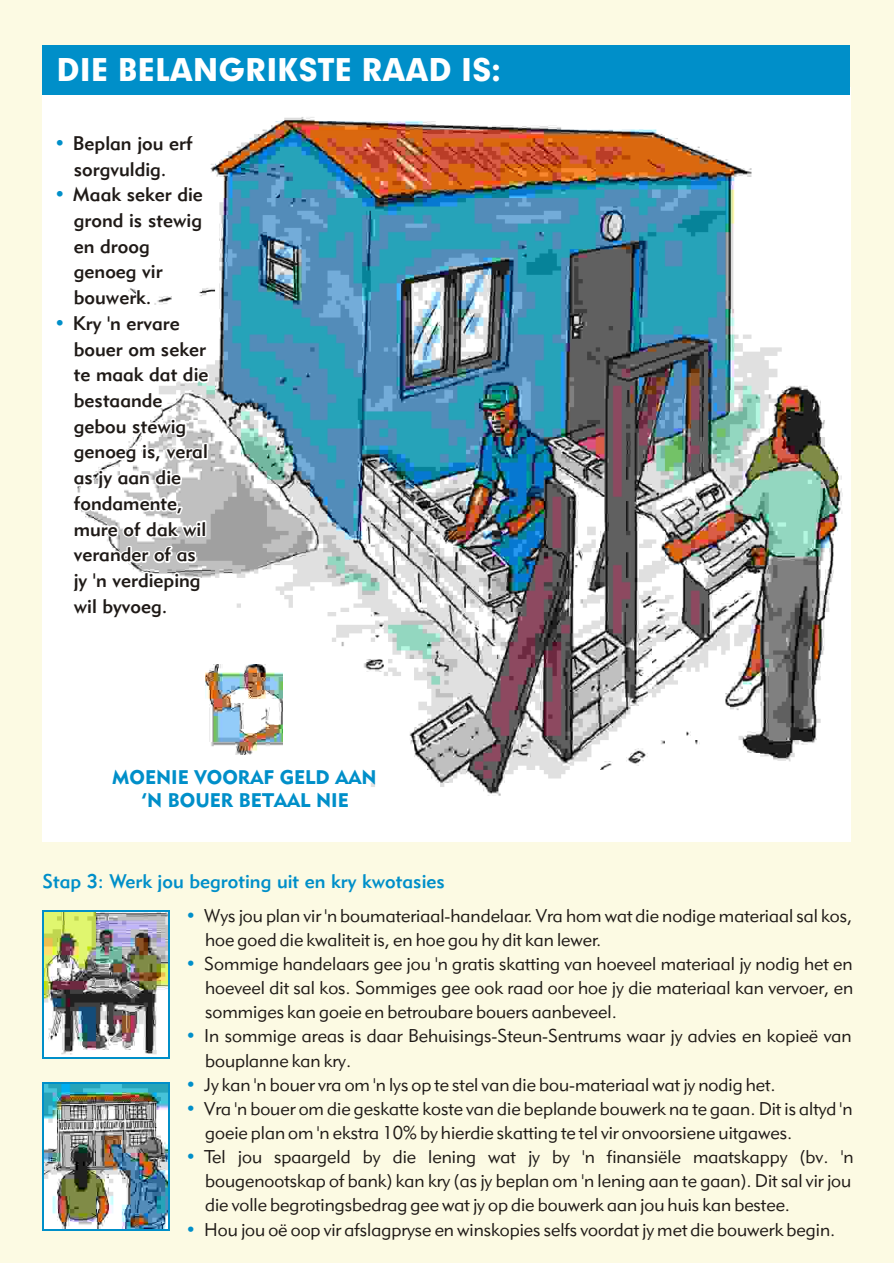
<style>
.page{position:relative;width:894px;height:1263px;background:#fcfae3}
.page>*{position:absolute;margin:0;border:0;box-sizing:border-box;transform-origin:0 0}
.t1{font:700 30px "Geometr 706 Md BT";color:#fff}
.t2{font:19.5px/25.7px "Geometr 415 Md BT";color:#1f1a17}
.t3{font:19.5px "Geometr 415 Md BT";color:#008fc9}
.t4{font:19.5px/23.4px "Geometr 415 Blk BT";color:#008fc9;text-align:center}
.t5{font:18.3px/24.2px "Geometr 415 Lt BT";color:#1f1a17}
.s1{font-family:"Geometr 415 Lt BT";color:#008fc9}
.s2{color:#008fc9}
</style>
<div class="page">
<img style="left:43px;top:95px;width:807px;height:746px">
<div style="left:43px;top:45px;width:807px;height:50px;background:#008fc9"></div>
<svg style="left:43px;top:910px;width:127px;height:149px"></svg>
<img style="left:45px;top:912px;width:123px;height:145px">
<svg style="left:43px;top:1082px;width:127px;height:149px"></svg>
<img style="left:45px;top:1084px;width:123px;height:145px">
<img style="left:205px;top:664px;width:77px;height:91px">
<h1 class="t1" style="left:56px;top:58px;width:446px">DIE BELANGRIKSTE RAAD IS:</h1>
<p class="t2" style="left:54px;top:132px;width:140px"><span class="s1">•</span> Beplan jou erf</p>
<p class="t2" style="left:54px;top:183px;width:150px"><span class="s1">•</span> Maak seker die</p>
<p class="t2" style="left:74px;top:158px;width:94px">sorgvuldig.</p>
<p class="t2" style="left:74px;top:209px;width:130px">grond is stewig en droog genoeg vir bouwerk.</p>
<p class="t2" style="left:74px;top:338px;width:136px">bouer om seker te maak dat die bestaande gebou stewig genoeg is, veral as jy aan die fondamente, mure of dak wil verander of as jy 'n verdieping wil byvoeg.</p>
<p class="t2" style="left:54px;top:312px;width:127px"><span class="s1">•</span> Kry 'n ervare</p>
<p class="t4" style="left:112px;top:767px;width:266px">MOENIE VOORAF GELD AAN ‘N BOUER BETAAL NIE</p>
<p class="t3" style="left:43px;top:873px;width:404px">Stap 3: Werk jou begroting uit en kry kwotasies</p>
<p class="t5" style="left:185px;top:905px;width:668px"><span class="s2">•</span> Wys jou plan vir 'n boumateriaal-handelaar. Vra hom wat die nodige materiaal sal kos,</p>
<p class="t5" style="left:185px;top:953px;width:669px"><span class="s2">•</span> Sommige handelaars gee jou 'n gratis skatting van hoeveel materiaal jy nodig het en</p>
<p class="t5" style="left:205px;top:929px;width:398px">hoe goed die kwaliteit is, en hoe gou hy dit kan lewer.</p>
<p class="t5" style="left:205px;top:977px;width:650px">hoeveel dit sal kos. Sommiges gee ook raad oor hoe jy die materiaal kan vervoer, en sommiges kan goeie en betroubare bouers aanbeveel.</p>
<p class="t5" style="left:205px;top:1050px;width:148px">bouplanne kan kry.</p>
<p class="t5" style="left:185px;top:1026px;width:668px"><span class="s2">•</span> In sommige areas is daar Behuisings-Steun-Sentrums waar jy advies en kopieë van</p>
<p class="t5" style="left:185px;top:1074px;width:592px"><span class="s2">•</span> Jy kan 'n bouer vra om 'n lys op te stel van die bou-materiaal wat jy nodig het.</p>
<p class="t5" style="left:185px;top:1098px;width:669px"><span class="s2">•</span> Vra 'n bouer om die geskatte koste van die beplande bouwerk na te gaan. Dit is altyd 'n</p>
<p class="t5" style="left:185px;top:1146px;width:670px"><span class="s2">•</span> Tel jou spaargeld by die lening wat jy by 'n finansiële maatskappy (bv. 'n</p>
<p class="t5" style="left:205px;top:1122px;width:589px">goeie plan om 'n ekstra 10% by hierdie skatting te tel vir onvoorsiene uitgawes.</p>
<p class="t5" style="left:205px;top:1170px;width:648px">bougenootskap of bank) kan kry (as jy beplan om 'n lening aan te gaan). Dit sal vir jou die volle begrotingsbedrag gee wat jy op die bouwerk aan jou huis kan bestee.</p>
<p class="t5" style="left:185px;top:1219px;width:651px"><span class="s2">•</span> Hou jou oë oop vir afslagpryse en winskopies selfs voordat jy met die bouwerk begin.</p>
</div>
